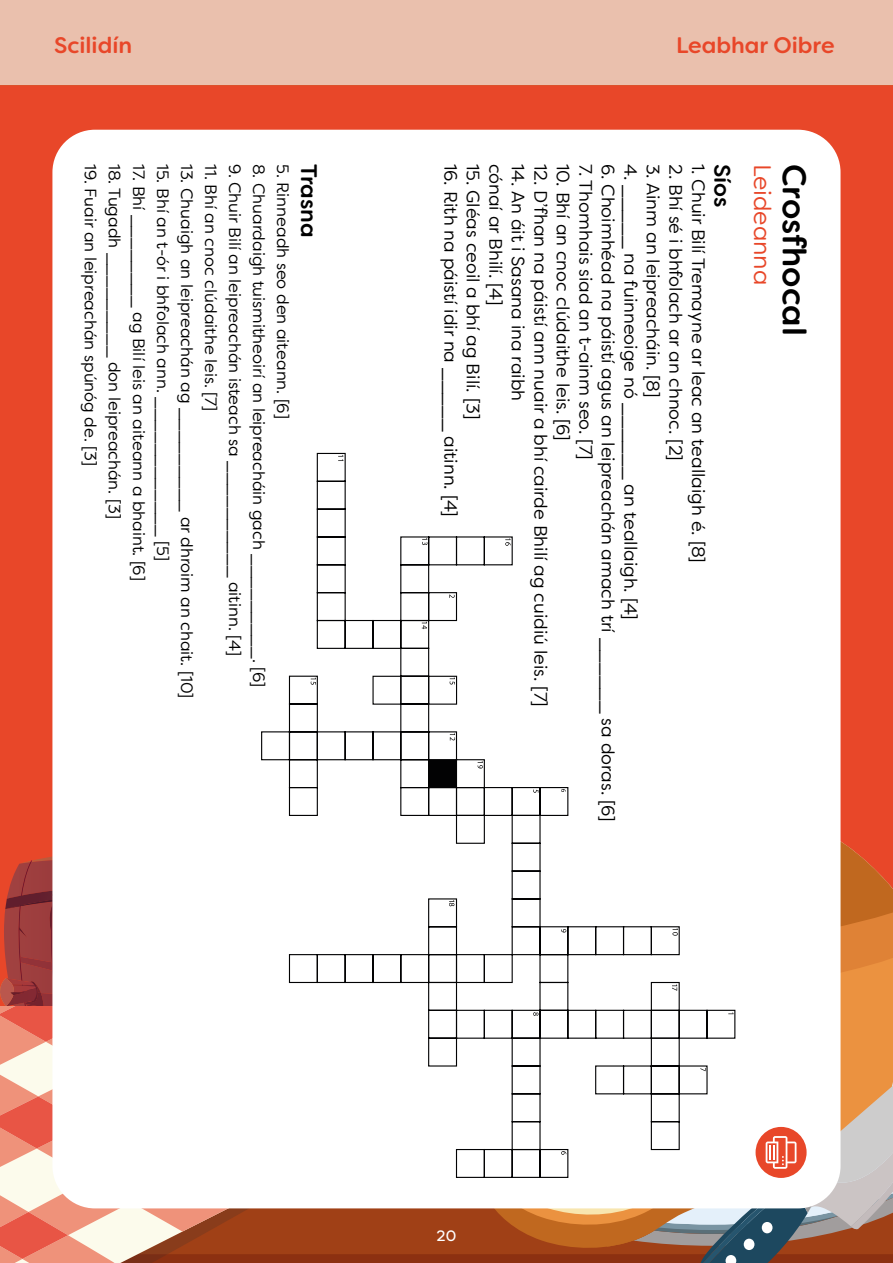
<style>
.page{position:relative;width:893px;height:1263px;background:#fff}
.page>*{position:absolute;margin:0;border:0;box-sizing:border-box;transform-origin:0 0}
.t1{font:500 33px "Filson Soft";color:#000}
.t2{font:24px "Filson Soft";color:#e84729}
.t3{font:500 22.5px "Filson Soft";color:#e84729}
.t4{font:500 22.5px "Filson Soft";color:#000}
.t5{font:18px "Filson Soft";color:#000}
.t6{font:16.5px "Filson Soft";color:#000}
.t7{font:15px "Filson Soft";color:#fff}
</style>
<div class="page">
<div style="left:0;top:85px;width:893px;height:1178px;background:#e84729"></div>
<div style="left:0;top:0;width:893px;height:85px;background:#eac0ad"></div>
<div style="left:52px;top:130px;width:788px;height:1078px;background:#fff;border-radius:43px"></div>
<svg style="left:261px;top:452px;width:252px;height:364px"></svg>
<svg style="left:372px;top:675px;width:197px;height:142px"></svg>
<svg style="left:533px;top:789px;width:5px;height:4px"></svg>
<svg style="left:338px;top:455px;width:5px;height:6px"></svg>
<svg style="left:422px;top:538px;width:5px;height:7px"></svg>
<svg style="left:311px;top:678px;width:5px;height:7px"></svg>
<svg style="left:478px;top:761px;width:5px;height:7px"></svg>
<svg style="left:449px;top:594px;width:6px;height:4px"></svg>
<svg style="left:0;top:817px;width:893px;height:446px"></svg>
<svg style="left:450px;top:733px;width:5px;height:7px"></svg>
<svg style="left:422px;top:622px;width:5px;height:7px"></svg>
<svg style="left:450px;top:677px;width:5px;height:7px"></svg>
<svg style="left:505px;top:538px;width:6px;height:8px"></svg>
<svg style="left:561px;top:789px;width:5px;height:3px"></svg>
<p class="t3" style="left:54px;top:31px;width:80px">Scilidín</p>
<p class="t3" style="left:676px;top:31px;width:160px">Leabhar Oibre</p>
<p class="t6" style="left:101px;top:164px;width:304px;rotate:90deg">19. Fuair an leipreachán spúnóg de. [3]</p>
<p class="t6" style="left:125px;top:164px;width:357px;rotate:90deg">18. Tugadh _________ don leipreachán. [3]</p>
<p class="t6" style="left:149px;top:164px;width:419px;rotate:90deg">17. Bhí ________ ag Bilí leis an aiteann a bhaint. [6]</p>
<p class="t6" style="left:173px;top:164px;width:399px;rotate:90deg">15. Bhí an t-ór i bhfolach ann. ____________ [5]</p>
<p class="t6" style="left:197px;top:164px;width:536px;rotate:90deg">13. Chuaigh an leipreachán ag _________ ar dhroim an chait. [10]</p>
<p class="t6" style="left:221px;top:164px;width:249px;rotate:90deg">11. Bhí an cnoc clúdaithe leis. [7]</p>
<p class="t6" style="left:245px;top:164px;width:493px;rotate:90deg">9. Chuir Bilí an leipreachán isteach sa __________ aitinn. [4]</p>
<p class="t6" style="left:269px;top:164px;width:525px;rotate:90deg">8. Chuardaigh tuismitheoirí an leipreacháin gach _________. [6]</p>
<p class="t6" style="left:293px;top:164px;width:257px;rotate:90deg">5. Rinneadh seo den aiteann. [6]</p>
<p class="t4" style="left:323px;top:164px;width:75px;rotate:90deg">Trasna</p>
<p class="t5" style="left:462px;top:164px;width:354px;rotate:90deg">16. Rith na páistí idir na _____ aitinn. [4]</p>
<p class="t5" style="left:485px;top:164px;width:257px;rotate:90deg">15. Gléas ceoil a bhí ag Bilí. [3]</p>
<p class="t5" style="left:507px;top:164px;width:143px;rotate:90deg">cónaí ar Bhilí. [4]</p>
<p class="t5" style="left:530px;top:164px;width:239px;rotate:90deg">14. An áit i Sasana ina raibh</p>
<p class="t5" style="left:552px;top:164px;width:544px;rotate:90deg">12. D’fhan na páistí ann nuair a bhí cairde Bhilí ag cuidiú leis. [7]</p>
<p class="t5" style="left:575px;top:164px;width:279px;rotate:90deg">10. Bhí an cnoc clúdaithe leis. [6]</p>
<p class="t5" style="left:597px;top:164px;width:297px;rotate:90deg">7. Thomhais siad an t-ainm seo. [7]</p>
<p class="t5" style="left:620px;top:164px;width:659px;rotate:90deg">6. Choimhéad na páistí agus an leipreachán amach trí ______ sa doras. [6]</p>
<p class="t5" style="left:642px;top:164px;width:457px;rotate:90deg">4. _____ na fuinneoige nó ______ an teallaigh. [4]</p>
<p class="t5" style="left:665px;top:164px;width:235px;rotate:90deg">3. Ainm an leipreacháin. [8]</p>
<p class="t5" style="left:687px;top:164px;width:299px;rotate:90deg">2. Bhí sé i bhfolach ar an chnoc. [2]</p>
<p class="t5" style="left:710px;top:164px;width:400px;rotate:90deg">1. Chuir Bilí Tremayne ar leac an teallaigh é. [8]</p>
<p class="t4" style="left:737px;top:164px;width:45px;rotate:90deg">Síos</p>
<h2 class="t2" style="left:778px;top:164px;width:123px;rotate:90deg">Leideanna</h2>
<h1 class="t1" style="left:816px;top:164px;width:173px;rotate:90deg">Crosfhocal</h1>
<p class="t7" style="left:437px;top:1226px;width:21px">20</p>
</div>
